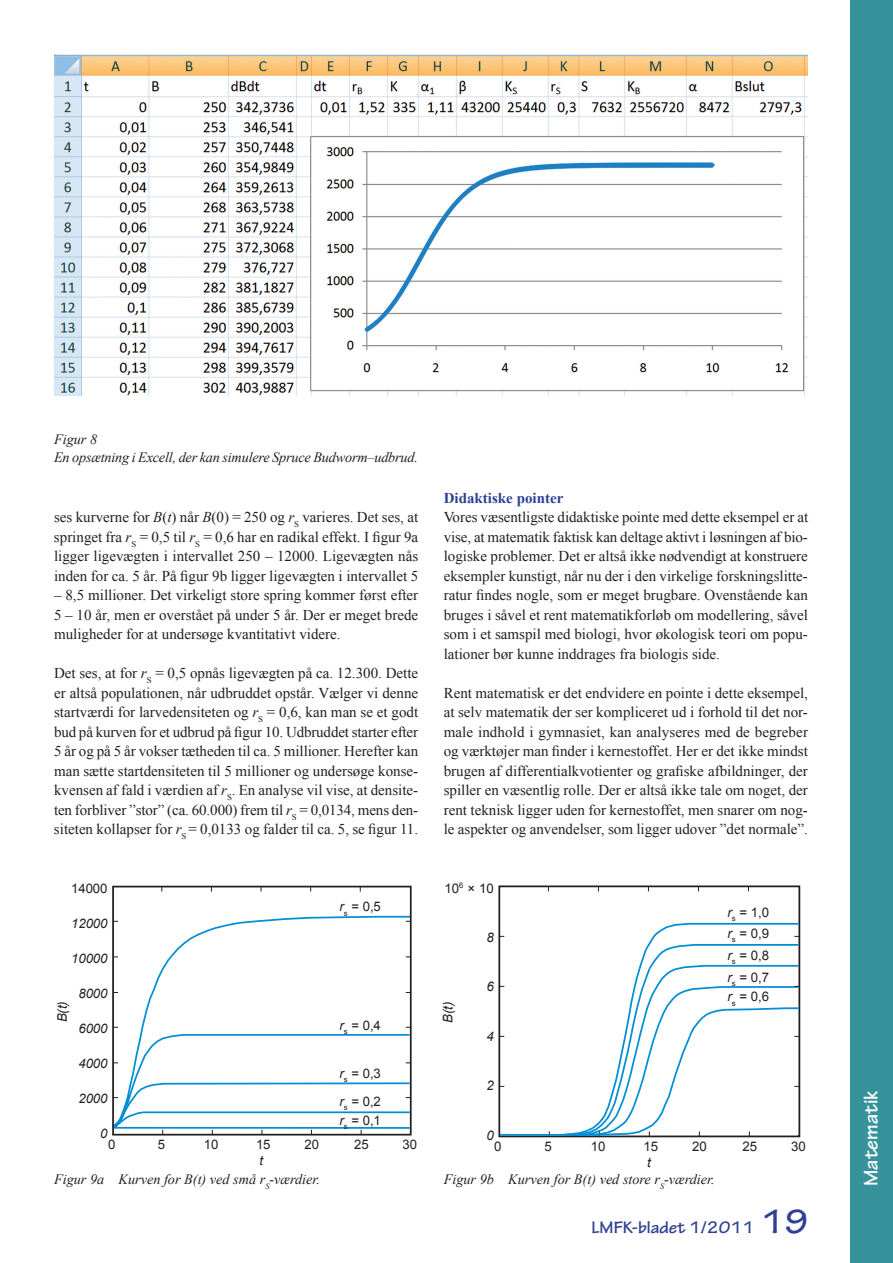
<style>
.page{position:relative;width:893px;height:1263px;background:#fff}
.page>*{position:absolute;margin:0;border:0;box-sizing:border-box;transform-origin:0 0}
.t1{font:700 21px "Tekton Pro";color:#fff}
.t2{font:700 18px "Tekton Pro";color:#2e4093}
.t3{font:15px/19.5px "Times New Roman";color:#231f20;text-align:justify}
.t4{font:700 15px "Times New Roman";color:#2e4093}
.t5{font:italic 14.25px/18px "Times New Roman";color:#231f20}
.t6{font:13.2px/21.8px "Arial";color:#231f20}
.t7{font:italic 13.2px "Arial";color:#231f20}
.s1{font-style:italic}
.s2{font-size:36px}
</style>
<div class="page">
<div style="left:850px;top:0;width:43px;height:1263px;background:#37939b"></div>
<img style="left:54px;top:54px;width:754px;height:341px">
<svg style="left:115px;top:915px;width:297px;height:221px"></svg>
<svg style="left:112px;top:1081px;width:299px;height:55px"></svg>
<hr style="left:113px;top:1127px;width:297px;height:2px;background:#008fd5">
<div style="left:112px;top:886px;width:300px;height:249px;border:2px solid #231f20"></div>
<svg style="left:498px;top:922px;width:302px;height:215px"></svg>
<svg style="left:561px;top:943px;width:239px;height:194px"></svg>
<svg style="left:565px;top:964px;width:235px;height:173px"></svg>
<p class="t5" style="left:54px;top:430px;width:366px">Figur 8<br>En opsætning i Excell, der kan simulere Spruce Budworm–udbrud.</p>
<p class="t3" style="left:54px;top:507px;width:366px">ses kurverne for <span class="s1">B</span>(<span class="s1">t</span>) når <span class="s1">B</span>(0) = 250 og <span class="s1">r</span><sub>S</sub> varieres. Det ses, at springet fra <span class="s1">r</span><sub>S</sub> = 0,5 til <span class="s1">r</span><sub>S</sub> = 0,6 har en radikal effekt. I figur 9a ligger ligevægten i intervallet 250 – 12000. Ligevægten nås inden for ca. 5 år. På figur 9b ligger ligevægten i intervallet 5</p>
<p class="t3" style="left:54px;top:585px;width:366px">– 8,5 millioner. Det virkeligt store spring kommer først efter 5 – 10 år, men er overstået på under 5 år. Der er meget brede muligheder for at undersøge kvantitativt videre.</p>
<p class="t3" style="left:54px;top:663px;width:366px">Det ses, at for <span class="s1">r</span><sub>S</sub> = 0,5 opnås ligevægten på ca. 12.300. Dette er altså populationen, når udbruddet opstår. Vælger vi denne startværdi for larvedensiteten og <span class="s1">r</span><sub>S</sub> = 0,6, kan man se et godt bud på kurven for et udbrud på figur 10. Udbruddet starter efter 5 år og på 5 år vokser tætheden til ca. 5 millioner. Herefter kan man sætte startdensiteten til 5 millioner og undersøge konse&shy;kvensen af fald i værdien af <span class="s1">r</span><sub>S</sub>. En analyse vil vise, at densite&shy;ten forbliver ”stor” (ca. 60.000) frem til <span class="s1">r</span><sub>S</sub> = 0,0134, mens den&shy;siteten kollapser for <span class="s1">r</span><sub>S</sub> = 0,0133 og falder til ca. 5, se figur 11.</p>
<p class="t6" style="left:71px;top:877px;width:38px">14000</p>
<p class="t7" style="left:71px;top:915px;width:38px">12000</p>
<p class="t7" style="left:71px;top:950px;width:38px">10000</p>
<p class="t7" style="left:78px;top:985px;width:31px">8000</p>
<p class="t7" style="left:78px;top:1020px;width:31px">6000</p>
<p class="t7" style="left:78px;top:1055px;width:31px">4000</p>
<p class="t7" style="left:78px;top:1090px;width:31px">2000</p>
<p class="t7" style="left:100px;top:1125px;width:9px">0</p>
<p class="t6" style="left:340px;top:896px;width:43px"><span class="s1">r</span><sub>s</sub> = 0,5</p>
<p class="t7" style="left:54px;top:1022px;width:23px;rotate:-90deg">B(t)</p>
<p class="t6" style="left:340px;top:1014px;width:43px"><span class="s1">r</span><sub>s</sub> = 0,4</p>
<p class="t6" style="left:340px;top:1059px;width:43px;line-height:28px"><span class="s1">r</span><sub>s</sub> = 0,3 <span class="s1">r</span><sub>s</sub> = 0,2</p>
<p class="t6" style="left:340px;top:1109px;width:43px"><span class="s1">r</span><sub>s</sub> = 0,1</p>
<p class="t6" style="left:108px;top:1134px;width:9px">0</p>
<p class="t6" style="left:158px;top:1134px;width:9px">5</p>
<p class="t6" style="left:204px;top:1134px;width:16px">10</p>
<p class="t6" style="left:256px;top:1134px;width:16px">15</p>
<p class="t6" style="left:304px;top:1134px;width:16px">20</p>
<p class="t6" style="left:354px;top:1134px;width:16px">25</p>
<p class="t6" style="left:403px;top:1134px;width:16px">30</p>
<p class="t7" style="left:260px;top:1151px;width:5px">t</p>
<p class="t5" style="left:54px;top:1170px;width:268px">Figur 9a Kurven for B(t) ved små r<sub>S</sub>-værdier.</p>
<p class="t4" style="left:444px;top:487px;width:121px">Didaktiske pointer</p>
<p class="t3" style="left:444px;top:507px;width:366px">Vores væsentligste didaktiske pointe med dette eksempel er at vise, at matematik faktisk kan deltage aktivt i løsningen af bio&shy;logiske problemer. Det er altså ikke nødvendigt at konstruere eksempler kunstigt, når nu der i den virkelige forskningslitte&shy;ratur findes nogle, som er meget brugbare. Ovenstående kan bruges i såvel et rent matematikforløb om modellering, såvel som i et samspil med biologi, hvor økologisk teori om popu&shy;lationer bør kunne inddrages fra biologis side.</p>
<p class="t3" style="left:444px;top:682px;width:366px">Rent matematisk er det endvidere en pointe i dette eksempel, at selv matematik der ser kompliceret ud i forhold til det nor&shy;male indhold i gymnasiet, kan analyseres med de begreber og værktøjer man finder i kernestoffet. Her er det ikke mindst brugen af differentialkvotienter og grafiske afbildninger, der spiller en væsentlig rolle. Der er altså ikke tale om noget, der rent teknisk ligger uden for kernestoffet, men snarer om nog&shy;le aspekter og anvendelser, som ligger udover ”det normale”.</p>
<p class="t6" style="left:444px;top:877px;width:51px">10<sup>6</sup> × 10</p>
<p class="t7" style="left:486px;top:929px;width:9px">8</p>
<p class="t7" style="left:486px;top:978px;width:9px">6</p>
<p class="t7" style="left:486px;top:1027px;width:9px">4</p>
<p class="t7" style="left:486px;top:1077px;width:9px">2</p>
<p class="t7" style="left:486px;top:1126px;width:9px">0</p>
<p class="t6" style="left:728px;top:901px;width:43px;text-align:justify"><span class="s1">r</span><sub>s</sub> = 1,0 <span class="s1">r</span><sub>s</sub> = 0,9 <span class="s1">r</span><sub>s</sub> = 0,8 <span class="s1">r</span><sub>s</sub> = 0,7</p>
<p class="t6" style="left:728px;top:986px;width:43px"><span class="s1">r</span><sub>s</sub> = 0,6</p>
<p class="t7" style="left:439px;top:1023px;width:24px;rotate:-90deg">B(t)</p>
<p class="t6" style="left:494px;top:1135px;width:9px">0</p>
<p class="t6" style="left:544px;top:1135px;width:9px">5</p>
<p class="t6" style="left:591px;top:1135px;width:16px">10</p>
<p class="t6" style="left:643px;top:1135px;width:16px">15</p>
<p class="t6" style="left:692px;top:1135px;width:16px">20</p>
<p class="t6" style="left:742px;top:1135px;width:16px">25</p>
<p class="t6" style="left:791px;top:1135px;width:16px">30</p>
<p class="t7" style="left:647px;top:1153px;width:5px">t</p>
<p class="t5" style="left:444px;top:1170px;width:273px">Figur 9b Kurven for B(t) ved store r<sub>S</sub>-værdier.</p>
<p class="t2" style="left:591px;top:1217px;width:218px">LMFK-bladet 1/2011 <span class="s2">19</span></p>
<h1 class="t1" style="left:858px;top:1194px;width:97px;rotate:-90deg">Matematik</h1>
</div>
